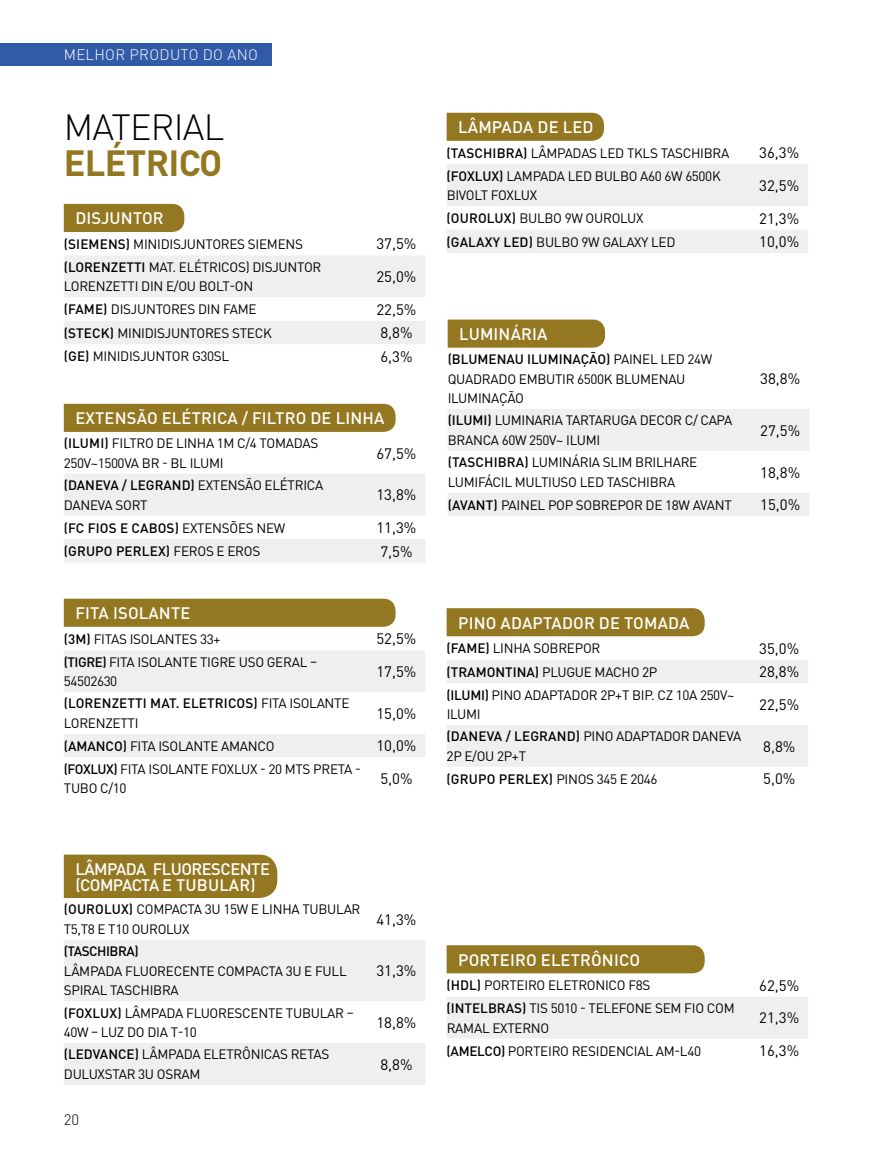
<style>
.page{position:relative;width:872px;height:1170px;background:#fff}
.page>*{position:absolute;margin:0;border:0;box-sizing:border-box;transform-origin:0 0}
.t1{font:300 36px "DIN Pro";letter-spacing:-.02em;color:#000}
.t2{font:700 36px "DIN Pro";letter-spacing:-.02em;color:#937721}
.t3{font:500 16.5px "DIN Pro";letter-spacing:.01em;color:#fff}
.t4{font:500 16.5px/16.5px "DIN Pro";letter-spacing:-.03em;color:#fff}
.t5{font:15px "DIN Pro";color:#000}
.t6{font:300 15px "DIN Pro";letter-spacing:.02em;color:#fff}
.t7{font:300 15px "DIN Pro";color:#000}
.t8{font:13.5px/19.5px "DIN Pro";letter-spacing:-.02em;color:#000}
.t9{font:500 13.5px/19.5px "DIN Pro";letter-spacing:.01em;color:#000}
.t10{font:500 13.5px "DIN Pro";letter-spacing:-.035em;color:#000}
.s1{font-weight:500}
.s2{font-weight:400}
</style>
<div class="page">
<div style="left:0;top:43px;width:272px;height:22px;background:#315aa9"></div>
<svg style="left:64px;top:256px;width:361px;height:88px"></svg>
<svg style="left:447px;top:164px;width:361px;height:89px"></svg>
<svg style="left:448px;top:409px;width:361px;height:107px"></svg>
<svg style="left:447px;top:660px;width:361px;height:107px"></svg>
<div style="left:447px;top:997px;width:361px;height:41px;background:#efeff0"></div>
<svg style="left:64px;top:474px;width:361px;height:88px"></svg>
<svg style="left:64px;top:650px;width:361px;height:107px"></svg>
<svg style="left:64px;top:940px;width:361px;height:144px;fill:#efeff0"></svg>
<div style="left:64px;top:204px;width:120px;height:28px;background:#937721"></div>
<div style="left:446px;top:113px;width:158px;height:28px;background:#937721"></div>
<div style="left:447px;top:319px;width:158px;height:28px;background:#937721"></div>
<div style="left:446px;top:608px;width:258px;height:28px;background:#937721"></div>
<div style="left:446px;top:945px;width:258px;height:28px;background:#937721"></div>
<div style="left:64px;top:404px;width:331px;height:28px;background:#937721"></div>
<div style="left:64px;top:598px;width:331px;height:28px;background:#937721"></div>
<div style="left:64px;top:854px;width:213px;height:43px;background:#937721"></div>
<p class="t6" style="left:64px;top:45px;width:195px">MELHOR PRODUTO DO ANO</p>
<h1 class="t1" style="left:64px;top:102px;width:162px">MATERIAL</h1>
<h1 class="t2" style="left:64px;top:138px;width:160px">ELÉTRICO</h1>
<p class="t3" style="left:75px;top:207px;width:90px">DISJUNTOR</p>
<p class="t8" style="left:64px;top:234px;width:241px"><span class="s1">(SIEMENS)</span> MINIDISJUNTORES SIEMENS</p>
<p class="t5" style="left:376px;top:234px;width:41px">37,5%</p>
<p class="t8" style="left:64px;top:256px;width:259px"><span class="s1">(LORENZETTI</span> MAT. ELÉTRICOS) DISJUNTOR<br>LORENZETTI DIN E/OU BOLT-ON</p>
<p class="t5" style="left:376px;top:266px;width:41px">25,0%</p>
<p class="t8" style="left:64px;top:299px;width:194px"><span class="s1">(FAME)</span> DISJUNTORES DIN FAME</p>
<p class="t5" style="left:376px;top:299px;width:41px">22,5%</p>
<p class="t8" style="left:64px;top:322px;width:209px"><span class="s1">(STECK)</span> MINIDISJUNTORES STECK</p>
<p class="t5" style="left:380px;top:322px;width:34px">8,8%</p>
<p class="t8" style="left:64px;top:346px;width:167px"><span class="s1">(GE)</span> MINIDISJUNTOR G30SL</p>
<p class="t5" style="left:380px;top:346px;width:34px">6,3%</p>
<p class="t3" style="left:75px;top:407px;width:310px">EXTENSÃO ELÉTRICA / FILTRO DE LINHA</p>
<p class="t8" style="left:64px;top:433px;width:256px"><span class="s1">(ILUMI)</span> FILTRO DE LINHA 1M C/4 TOMADAS<br>250V~1500VA BR - BL ILUMI</p>
<p class="t5" style="left:376px;top:443px;width:41px">67,5%</p>
<p class="t8" style="left:64px;top:475px;width:261px"><span class="s1">(DANEVA / LEGRAND)</span> EXTENSÃO ELÉTRICA<br>DANEVA SORT</p>
<p class="t5" style="left:376px;top:485px;width:41px">13,8%</p>
<p class="t9" style="left:64px;top:517px;width:223px">(FC FIOS E CABOS) <span class="s2">EXTENSÕES NEW</span></p>
<p class="t5" style="left:376px;top:517px;width:41px">11,3%</p>
<p class="t9" style="left:64px;top:540px;width:198px">(GRUPO PERLEX) <span class="s2">FEROS E EROS</span></p>
<p class="t5" style="left:380px;top:541px;width:34px">7,5%</p>
<p class="t3" style="left:75px;top:601px;width:116px">FITA ISOLANTE</p>
<p class="t8" style="left:64px;top:628px;width:158px"><span class="s1">(3M)</span> FITAS ISOLANTES 33+</p>
<p class="t5" style="left:376px;top:628px;width:41px">52,5%</p>
<p class="t8" style="left:64px;top:651px;width:255px"><span class="s1">(TIGRE)</span> FITA ISOLANTE TIGRE USO GERAL –<br>54502630</p>
<p class="t5" style="left:376px;top:661px;width:41px">17,5%</p>
<p class="t9" style="left:64px;top:693px;width:287px">(LORENZETTI MAT. ELETRICOS) <span class="s2">FITA ISOLANTE<br>LORENZETTI</span></p>
<p class="t5" style="left:376px;top:703px;width:41px">15,0%</p>
<p class="t8" style="left:64px;top:735px;width:212px"><span class="s1">(AMANCO)</span> FITA ISOLANTE AMANCO</p>
<p class="t5" style="left:376px;top:735px;width:41px">10,0%</p>
<p class="t8" style="left:64px;top:758px;width:298px"><span class="s1">(FOXLUX)</span> FITA ISOLANTE FOXLUX - 20 MTS PRETA -<br>TUBO C/10</p>
<p class="t5" style="left:380px;top:768px;width:34px">5,0%</p>
<p class="t4" style="left:75px;top:860px;width:196px">LÂMPADA FLUORESCENTE (COMPACTA E TUBULAR)</p>
<p class="t8" style="left:64px;top:899px;width:298px"><span class="s1">(OUROLUX)</span> COMPACTA 3U 15W E LINHA TUBULAR<br>T5,T8 E T10 OUROLUX</p>
<p class="t5" style="left:376px;top:909px;width:41px">41,3%</p>
<p class="t10" style="left:64px;top:942px;width:76px">(TASCHIBRA)</p>
<p class="t8" style="left:64px;top:960px;width:284px">LÂMPADA FLUORECENTE COMPACTA 3U E FULL<br>SPIRAL TASCHIBRA</p>
<p class="t5" style="left:376px;top:960px;width:41px">31,3%</p>
<p class="t8" style="left:64px;top:1002px;width:291px"><span class="s1">(FOXLUX)</span> LÂMPADA FLUORESCENTE TUBULAR –<br>40W – LUZ DO DIA T-10</p>
<p class="t5" style="left:376px;top:1012px;width:41px">18,8%</p>
<p class="t8" style="left:64px;top:1044px;width:267px"><span class="s1">(LEDVANCE)</span> LÂMPADA ELETRÔNICAS RETAS<br>DULUXSTAR 3U OSRAM</p>
<p class="t7" style="left:64px;top:1109px;width:17px">20</p>
<p class="t5" style="left:380px;top:1053px;width:34px">8,8%</p>
<p class="t3" style="left:458px;top:116px;width:137px">LÂMPADA DE LED</p>
<p class="t8" style="left:446px;top:142px;width:284px"><span class="s1">(TASCHIBRA)</span> LÂMPADAS LED TKLS TASCHIBRA</p>
<p class="t5" style="left:759px;top:143px;width:41px">36,3%</p>
<p class="t8" style="left:446px;top:165px;width:276px"><span class="s1">(FOXLUX)</span> LAMPADA LED BULBO A60 6W 6500K<br>BIVOLT FOXLUX</p>
<p class="t5" style="left:759px;top:175px;width:41px">32,5%</p>
<p class="t8" style="left:446px;top:208px;width:198px"><span class="s1">(OUROLUX)</span> BULBO 9W OUROLUX</p>
<p class="t5" style="left:759px;top:208px;width:41px">21,3%</p>
<p class="t8" style="left:446px;top:231px;width:230px"><span class="s1">(GALAXY LED)</span> BULBO 9W GALAXY LED</p>
<p class="t5" style="left:759px;top:231px;width:41px">10,0%</p>
<p class="t3" style="left:459px;top:323px;width:90px">LUMINÁRIA</p>
<p class="t8" style="left:447px;top:349px;width:266px"><span class="s1">(BLUMENAU ILUMINAÇÃO)</span> PAINEL LED 24W<br>QUADRADO EMBUTIR 6500K BLUMENAU<br>ILUMINAÇÃO</p>
<p class="t5" style="left:760px;top:368px;width:41px">38,8%</p>
<p class="t8" style="left:447px;top:410px;width:286px"><span class="s1">(ILUMI)</span> LUMINARIA TARTARUGA DECOR C/ CAPA<br>BRANCA 60W 250V~ ILUMI</p>
<p class="t5" style="left:760px;top:420px;width:41px">27,5%</p>
<p class="t8" style="left:447px;top:452px;width:251px"><span class="s1">(TASCHIBRA)</span> LUMINÁRIA SLIM BRILHARE<br>LUMIFÁCIL MULTIUSO LED TASCHIBRA</p>
<p class="t5" style="left:760px;top:462px;width:41px">18,8%</p>
<p class="t8" style="left:447px;top:494px;width:286px"><span class="s1">(AVANT)</span> PAINEL POP SOBREPOR DE 18W AVANT</p>
<p class="t5" style="left:760px;top:494px;width:41px">15,0%</p>
<p class="t3" style="left:458px;top:611px;width:233px">PINO ADAPTADOR DE TOMADA</p>
<p class="t8" style="left:446px;top:638px;width:155px"><span class="s1">(FAME)</span> LINHA SOBREPOR</p>
<p class="t5" style="left:759px;top:638px;width:41px">35,0%</p>
<p class="t8" style="left:446px;top:661px;width:212px"><span class="s1">(TRAMONTINA)</span> PLUGUE MACHO 2P</p>
<p class="t5" style="left:759px;top:661px;width:41px">28,8%</p>
<p class="t8" style="left:446px;top:684px;width:289px"><span class="s1">(ILUMI)</span> PINO ADAPTADOR 2P+T BIP. CZ 10A 250V~<br>ILUMI</p>
<p class="t5" style="left:759px;top:694px;width:41px">22,5%</p>
<p class="t8" style="left:446px;top:726px;width:296px"><span class="s1">(DANEVA / LEGRAND)</span> PINO ADAPTADOR DANEVA<br>2P E/OU 2P+T</p>
<p class="t5" style="left:763px;top:736px;width:34px">8,8%</p>
<p class="t9" style="left:446px;top:768px;width:212px">(GRUPO PERLEX) <span class="s2">PINOS 345 E 2046</span></p>
<p class="t5" style="left:763px;top:768px;width:34px">5,0%</p>
<p class="t3" style="left:458px;top:948px;width:183px">PORTEIRO ELETRÔNICO</p>
<p class="t8" style="left:446px;top:974px;width:205px"><span class="s1">(HDL)</span> PORTEIRO ELETRONICO F8S</p>
<p class="t5" style="left:759px;top:975px;width:41px">62,5%</p>
<p class="t8" style="left:446px;top:997px;width:289px"><span class="s1">(INTELBRAS)</span> TIS 5010 - TELEFONE SEM FIO COM<br>RAMAL EXTERNO</p>
<p class="t5" style="left:759px;top:1007px;width:41px">21,3%</p>
<p class="t8" style="left:446px;top:1040px;width:256px"><span class="s1">(AMELCO)</span> PORTEIRO RESIDENCIAL AM-L40</p>
<p class="t5" style="left:759px;top:1040px;width:41px">16,3%</p>
</div>
